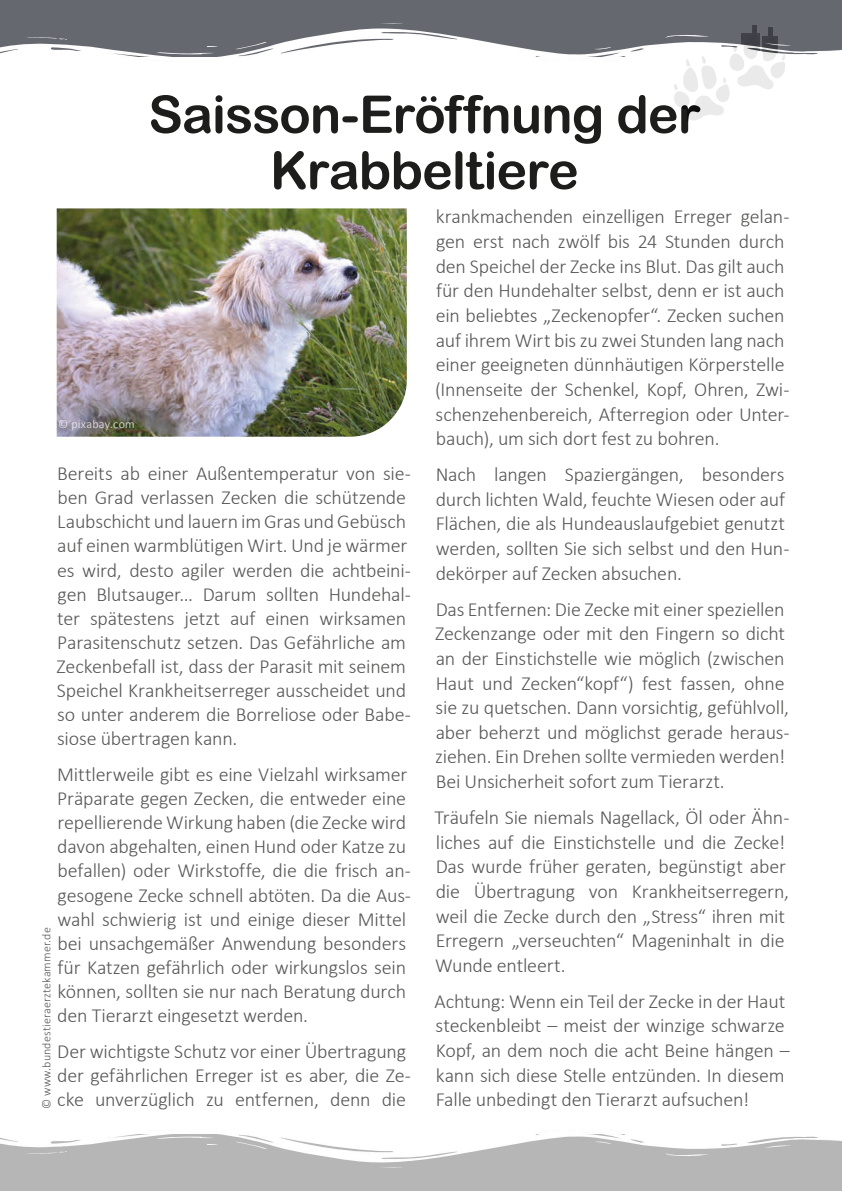
<style>
.page{position:relative;width:842px;height:1191px;background:#fff}
.page>*{position:absolute;margin:0;border:0;box-sizing:border-box;transform-origin:0 0}
.t1{font:52px/56px "Arial Rounded MT Bold";letter-spacing:-.02em;color:#1d1d1b;text-align:center}
.t2{font:300 20px/24.6px "Calibri";letter-spacing:-.01em;color:#575756}
.t3{font:300 12px "Calibri";letter-spacing:.01em;color:#575756}
.t4{font:12px "Calibri";letter-spacing:.02em;color:#fff}
</style>
<div class="page">
<div style="left:0;top:0;width:842px;height:57px;background:#66686f"></div>
<img style="left:0;top:23px;width:842px;height:34px">
<div style="left:0;top:1134px;width:842px;height:57px;background:#b7b6b6"></div>
<img style="left:0;top:1134px;width:842px;height:34px">
<svg style="left:673px;top:26px;width:113px;height:95px"></svg>
<img style="left:57px;top:208px;width:350px;height:229px">
<h1 class="t1" style="left:148px;top:86px;width:554px">Saisson-Eröffnung der<br>Krabbeltiere</h1>
<p class="t4" style="left:59px;top:416px;width:78px">© pixabay.com</p>
<p class="t2" style="left:57px;top:461px;width:356px">Bereits ab einer Außentemperatur von sie&shy;ben Grad verlassen Zecken die schützende Laubschicht und lauern im Gras und Gebüsch auf einen warmblütigen Wirt. Und je wärmer es wird, desto agiler werden die achtbeini&shy;gen Blutsauger... Darum sollten Hundehal&shy;ter spätestens jetzt auf einen wirksamen Parasitenschutz setzen. Das Gefährliche am Zeckenbefall ist, dass der Parasit mit seinem Speichel Krankheitserreger ausscheidet und so unter anderem die Borreliose oder Babe&shy;siose übertragen kann.</p>
<p class="t2" style="left:57px;top:762px;width:355px">Mittlerweile gibt es eine Vielzahl wirksamer Präparate gegen Zecken, die entweder eine repellierende Wirkung haben (die Zecke wird davon abgehalten, einen Hund oder Katze zu befallen) oder Wirkstoffe, die die frisch an&shy;gesogene Zecke schnell abtöten. Da die Aus&shy;wahl schwierig ist und einige dieser Mittel bei unsachgemäßer Anwendung besonders für Katzen gefährlich oder wirkungslos sein können, sollten sie nur nach Beratung durch den Tierarzt eingesetzt werden.</p>
<p class="t2" style="left:57px;top:1038px;width:355px">Der wichtigste Schutz vor einer Übertragung der gefährlichen Erreger ist es aber, die Ze&shy;cke unverzüglich zu entfernen, denn die</p>
<p class="t3" style="left:39px;top:1108px;width:183px;rotate:-90deg">© www.bundestieraerztekammer.de</p>
<p class="t2" style="left:435px;top:204px;width:356px">krankmachenden einzelligen Erreger gelan&shy;gen erst nach zwölf bis 24 Stunden durch den Speichel der Zecke ins Blut. Das gilt auch für den Hundehalter selbst, denn er ist auch ein beliebtes „Zeckenopfer“. Zecken suchen auf ihrem Wirt bis zu zwei Stunden lang nach einer geeigneten dünnhäutigen Körperstelle (Innenseite der Schenkel, Kopf, Ohren, Zwi&shy;schenzehenbereich, Afterregion oder Unter&shy;bauch), um sich dort fest zu bohren.</p>
<p class="t2" style="left:436px;top:462px;width:355px">Nach langen Spaziergängen, besonders durch lichten Wald, feuchte Wiesen oder auf Flächen, die als Hundeauslaufgebiet genutzt werden, sollten Sie sich selbst und den Hun&shy;dekörper auf Zecken absuchen.</p>
<p class="t2" style="left:435px;top:596px;width:356px">Das Entfernen: Die Zecke mit einer speziellen Zeckenzange oder mit den Fingern so dicht an der Einstichstelle wie möglich (zwischen Haut und Zecken“kopf“) fest fassen, ohne sie zu quetschen. Dann vorsichtig, gefühlvoll, aber beherzt und möglichst gerade heraus&shy;ziehen. Ein Drehen sollte vermieden werden!<br>Bei Unsicherheit sofort zum Tierarzt.</p>
<p class="t2" style="left:434px;top:805px;width:356px">Träufeln Sie niemals Nagellack, Öl oder Ähn&shy;liches auf die Einstichstelle und die Zecke!<br>Das wurde früher geraten, begünstigt aber die Übertragung von Krankheitserregern, weil die Zecke durch den „Stress“ ihren mit Erregern „verseuchten“ Mageninhalt in die Wunde entleert.</p>
<p class="t2" style="left:435px;top:988px;width:356px">Achtung: Wenn ein Teil der Zecke in der Haut steckenbleibt – meist der winzige schwarze Kopf, an dem noch die acht Beine hängen – kann sich diese Stelle entzünden. In diesem Falle unbedingt den Tierarzt aufsuchen!</p>
</div>
